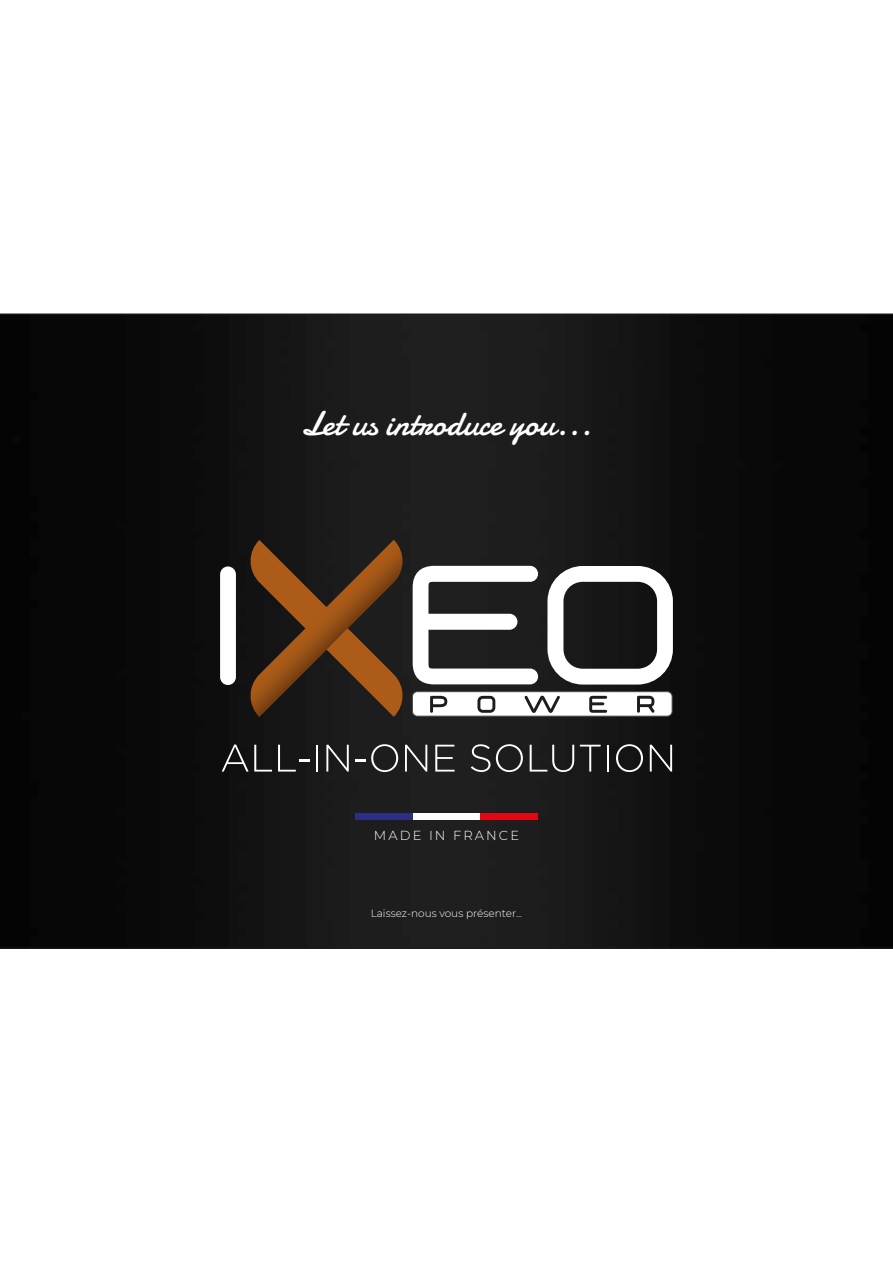
<style>
.page{position:relative;width:893px;height:1263px;background:#fff}
.page>*{position:absolute;margin:0;border:0;box-sizing:border-box;transform-origin:0 0}
.t1{font:34.5px "Damion";color:#fff}
.t2{font:300 13.05px "Montserrat";letter-spacing:.16em;color:#fff}
.t3{font:300 10.5px "Montserrat";color:#fff}
</style>
<div class="page">
<img style="left:0;top:315px;width:893px;height:632px">
<hr style="left:0;top:313px;width:893px;height:2px;background:#1d1d1b">
<hr style="left:0;top:947px;width:893px;height:2px;background:#1d1d1b">
<svg style="left:248px;top:540px;width:157px;height:177px"></svg>
<div style="left:220px;top:566px;width:16px;height:119px;background:#fff;border-radius:8px"></div>
<svg style="left:413px;top:566px;width:125px;height:118px"></svg>
<svg style="left:547px;top:566px;width:126px;height:118px"></svg>
<div style="left:412px;top:692px;width:260px;height:24px;background:#fff;border-radius:5px"></div>
<div style="left:412px;top:691px;width:261px;height:26px;border:1px solid #4b4846;border-radius:5px"></div>
<svg style="left:430px;top:696px;width:17px;height:17px"></svg>
<svg style="left:477px;top:696px;width:18px;height:17px"></svg>
<svg style="left:524px;top:696px;width:36px;height:17px"></svg>
<svg style="left:589px;top:696px;width:18px;height:17px"></svg>
<svg style="left:637px;top:696px;width:18px;height:17px"></svg>
<svg style="left:222px;top:744px;width:50px;height:27px"></svg>
<svg style="left:278px;top:745px;width:31px;height:26px"></svg>
<hr style="left:316px;top:745px;width:2px;height:26px;background:#fff">
<svg style="left:326px;top:745px;width:23px;height:26px"></svg>
<svg style="left:355px;top:744px;width:43px;height:28px"></svg>
<svg style="left:405px;top:745px;width:22px;height:26px"></svg>
<svg style="left:435px;top:745px;width:20px;height:26px"></svg>
<svg style="left:471px;top:744px;width:19px;height:28px"></svg>
<svg style="left:496px;top:744px;width:27px;height:28px"></svg>
<svg style="left:530px;top:745px;width:44px;height:27px"></svg>
<svg style="left:580px;top:745px;width:21px;height:26px"></svg>
<hr style="left:607px;top:745px;width:2px;height:26px;background:#fff">
<svg style="left:616px;top:744px;width:27px;height:28px"></svg>
<svg style="left:650px;top:745px;width:22px;height:26px"></svg>
<div style="left:355px;top:813px;width:58px;height:7px;background:#2d2e83"></div>
<div style="left:413px;top:813px;width:67px;height:7px;background:#fff"></div>
<div style="left:480px;top:813px;width:58px;height:7px;background:#e30613"></div>
<h1 class="t1" style="left:301px;top:400px;width:292px">Let us introduce you...</h1>
<p class="t2" style="left:374px;top:826px;width:147px">MADE IN FRANCE</p>
<p class="t3" style="left:371px;top:906px;width:153px">Laissez-nous vous présenter...</p>
</div>
